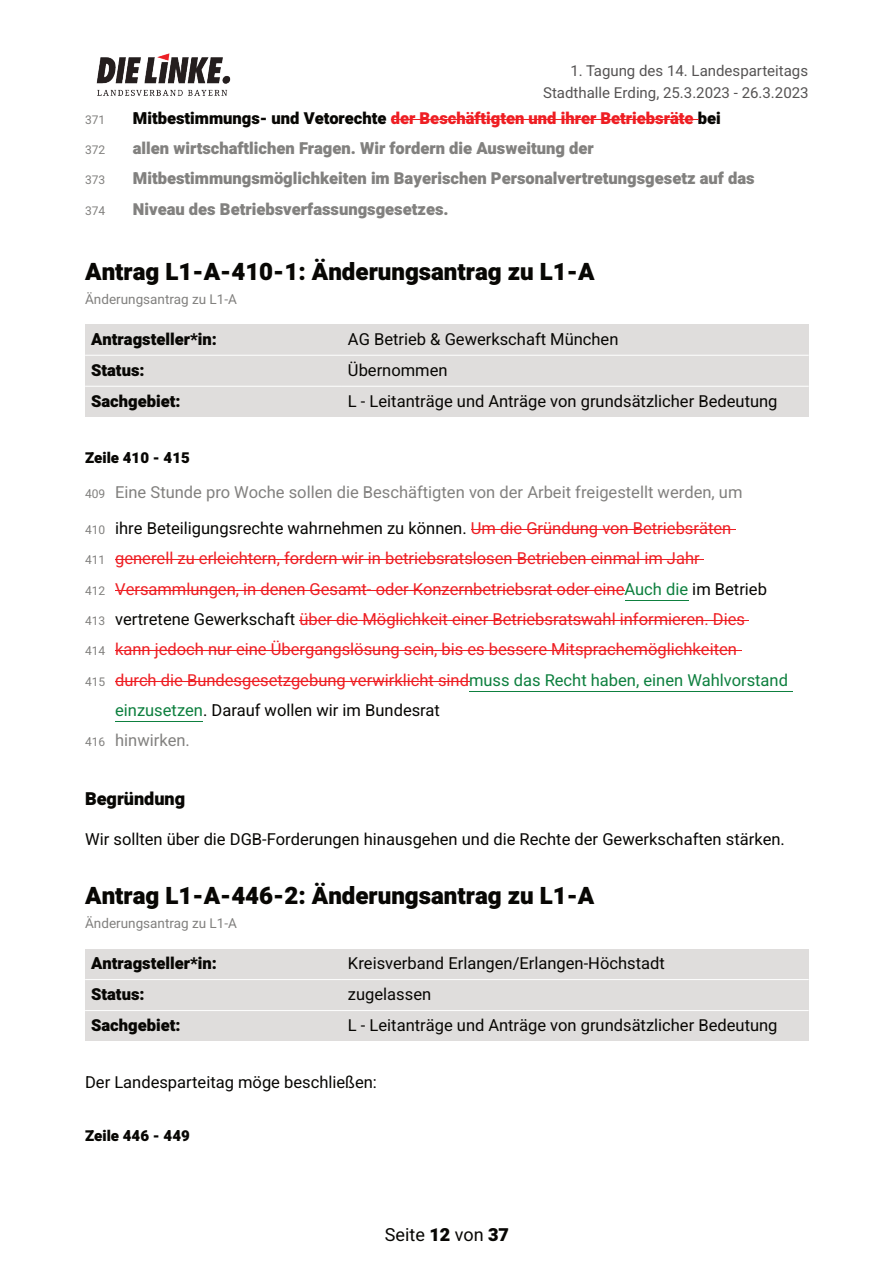
<style>
.page{position:relative;width:894px;height:1263px;background:#fff}
.page>*{position:absolute;margin:0;border:0;box-sizing:border-box;transform-origin:0 0}
.t1{font:900 24px "Heebo";color:#080704}
.t2{font:18px "Heebo";color:#080704}
.t3{font:900 18px "Heebo";color:#080704}
.t4{font:16.5px "Heebo";color:#ee1e23}
.t5{font:16.5px "Heebo";color:#080704}
.t6{font:900 16.5px/30.3px "Heebo";color:#82817f}
.t7{font:16.5px/36.3px "Heebo";color:#82817f}
.t8{font:900 16.5px "Heebo";color:#080704}
.t9{font:900 16.5px "Heebo";color:#ee1e23}
.t10{font:15px/22px "Heebo";color:#565454;text-align:right}
.t11{font:900 15px "Heebo";color:#080704}
.t12{font:13.5px "Heebo";color:#82817f}
.t13{font:12px "Heebo";color:#82817f}
.s1{color:#080704}
.s2{font-size:12px}
.s3{color:#ee1e23}
.s4{font-size:12px;color:#82817f}
.s5{color:#0e803f}
.s6{font-weight:900}
</style>
<div class="page">
<div style="left:342px;top:1010px;width:466px;height:31px;background:#dfdddc"></div>
<div style="left:85px;top:1010px;width:257px;height:31px;background:#dfdddc"></div>
<div style="left:342px;top:979px;width:466px;height:31px;background:#dfdddc"></div>
<div style="left:85px;top:979px;width:257px;height:31px;background:#dfdddc"></div>
<div style="left:342px;top:949px;width:466px;height:30px;background:#dfdddc"></div>
<div style="left:85px;top:949px;width:257px;height:30px;background:#dfdddc"></div>
<div style="left:342px;top:386px;width:466px;height:31px;background:#dfdddc"></div>
<div style="left:85px;top:386px;width:257px;height:31px;background:#dfdddc"></div>
<div style="left:342px;top:355px;width:466px;height:31px;background:#dfdddc"></div>
<div style="left:85px;top:355px;width:257px;height:31px;background:#dfdddc"></div>
<div style="left:342px;top:325px;width:466px;height:30px;background:#dfdddc"></div>
<div style="left:85px;top:325px;width:257px;height:30px;background:#dfdddc"></div>
<hr style="left:391px;top:119px;width:307px;height:1px;background:#ee1e23">
<hr style="left:85px;top:355px;width:257px;height:1px;background:#fff">
<hr style="left:342px;top:355px;width:466px;height:1px;background:#fff">
<hr style="left:85px;top:386px;width:257px;height:1px;background:#fff">
<hr style="left:342px;top:386px;width:466px;height:1px;background:#fff">
<hr style="left:471px;top:529px;width:264px;height:1px;background:#ee1e23">
<hr style="left:115px;top:559px;width:588px;height:1px;background:#ee1e23">
<hr style="left:115px;top:590px;width:509px;height:1px;background:#ee1e23">
<hr style="left:624px;top:600px;width:64px;height:1px;background:#0e803f">
<hr style="left:299px;top:620px;width:450px;height:1px;background:#ee1e23">
<hr style="left:115px;top:650px;width:626px;height:1px;background:#ee1e23">
<hr style="left:115px;top:681px;width:354px;height:1px;background:#ee1e23">
<hr style="left:469px;top:691px;width:323px;height:1px;background:#0e803f">
<hr style="left:115px;top:721px;width:88px;height:1px;background:#0e803f">
<hr style="left:85px;top:979px;width:257px;height:1px;background:#fff">
<hr style="left:342px;top:979px;width:466px;height:1px;background:#fff">
<hr style="left:85px;top:1010px;width:257px;height:1px;background:#fff">
<hr style="left:342px;top:1010px;width:466px;height:1px;background:#fff">
<img style="left:96px;top:53px;width:135px;height:43px">
<p class="t10" style="left:543px;top:60px;width:267px">1. Tagung des 14. Landesparteitags<br>Stadthalle Erding, 25.3.2023 - 26.3.2023</p>
<p class="t13" style="left:85px;top:111px;width:22px">371</p>
<p class="t9" style="left:133px;top:106px;width:589px"><span class="s1">Mitbestimmungs- und Vetorechte</span> der Beschäftigten und ihrer Betriebsräte <span class="s1">bei</span></p>
<p class="t13" style="left:85px;top:141px;width:22px">372</p>
<p class="t13" style="left:85px;top:172px;width:22px">373</p>
<p class="t13" style="left:85px;top:202px;width:22px">374</p>
<p class="t6" style="left:133px;top:134px;width:623px">allen wirtschaftlichen Fragen. Wir fordern die Ausweitung der<br>Mitbestimmungsmöglichkeiten im Bayerischen Personalvertretungsgesetz auf das<br>Niveau des Betriebsverfassungsgesetzes.</p>
<h1 class="t1" style="left:85px;top:254px;width:510px">Antrag L1-A-410-1: Änderungsantrag zu L1-A</h1>
<p class="t12" style="left:85px;top:290px;width:153px">Änderungsantrag zu L1-A</p>
<p class="t8" style="left:91px;top:328px;width:127px">Antragsteller*in:</p>
<p class="t5" style="left:348px;top:328px;width:272px">AG Betrieb &amp; Gewerkschaft München</p>
<p class="t8" style="left:91px;top:359px;width:55px">Status:</p>
<p class="t5" style="left:348px;top:359px;width:101px">Übernommen</p>
<p class="t8" style="left:91px;top:390px;width:91px">Sachgebiet:</p>
<p class="t5" style="left:348px;top:390px;width:431px">L - Leitanträge und Anträge von grundsätzlicher Bedeutung</p>
<p class="t11" style="left:85px;top:447px;width:106px">Zeile 410 - 415</p>
<p class="t7" style="left:85px;top:474px;width:658px"><span class="s2">409</span> Eine Stunde pro Woche sollen die Beschäftigten von der Arbeit freigestellt werden, um<br><span class="s2">410</span> <span class="s1">ihre Beteiligungsrechte wahrnehmen zu können.</span> <span class="s3">Um die Gründung von Betriebsräten</span></p>
<p class="t4" style="left:85px;top:547px;width:615px"><span class="s4">411</span> generell zu erleichtern, fordern wir in betriebsratslosen Betrieben einmal im Jahr</p>
<p class="t4" style="left:85px;top:577px;width:683px"><span class="s4">412</span> Versammlungen, in denen Gesamt- oder Konzernbetriebsrat oder eine<span class="s5">Auch die</span> <span class="s1">im Betrieb</span></p>
<p class="t4" style="left:85px;top:607px;width:661px"><span class="s4">413</span> <span class="s1">vertretene Gewerkschaft</span> über die Möglichkeit einer Betriebsratswahl informieren. Dies</p>
<p class="t4" style="left:85px;top:638px;width:653px"><span class="s4">414</span> kann jedoch nur eine Übergangslösung sein, bis es bessere Mitsprachemöglichkeiten</p>
<p class="t4" style="left:85px;top:668px;width:704px"><span class="s4">415</span> durch die Bundesgesetzgebung verwirklicht sind<span class="s5">muss das Recht haben, einen Wahlvorstand</span></p>
<p class="t5" style="left:115px;top:698px;width:326px"><span class="s5">einzusetzen</span>. Darauf wollen wir im Bundesrat</p>
<p class="t7" style="left:85px;top:723px;width:106px"><span class="s2">416</span> hinwirken.</p>
<p class="t3" style="left:85px;top:786px;width:101px">Begründung</p>
<p class="t5" style="left:85px;top:827px;width:701px">Wir sollten über die DGB-Forderungen hinausgehen und die Rechte der Gewerkschaften stärken.</p>
<h1 class="t1" style="left:85px;top:879px;width:510px">Antrag L1-A-446-2: Änderungsantrag zu L1-A</h1>
<p class="t12" style="left:85px;top:914px;width:153px">Änderungsantrag zu L1-A</p>
<p class="t8" style="left:91px;top:952px;width:127px">Antragsteller*in:</p>
<p class="t5" style="left:348px;top:952px;width:318px">Kreisverband Erlangen/Erlangen-Höchstadt</p>
<p class="t8" style="left:91px;top:983px;width:55px">Status:</p>
<p class="t5" style="left:348px;top:983px;width:85px">zugelassen</p>
<p class="t8" style="left:91px;top:1014px;width:91px">Sachgebiet:</p>
<p class="t5" style="left:348px;top:1014px;width:431px">L - Leitanträge und Anträge von grundsätzlicher Bedeutung</p>
<p class="t5" style="left:85px;top:1071px;width:293px">Der Landesparteitag möge beschließen:</p>
<p class="t11" style="left:85px;top:1125px;width:106px">Zeile 446 - 449</p>
<p class="t2" style="left:384px;top:1222px;width:126px">Seite <span class="s6">12</span> von <span class="s6">37</span></p>
</div>
